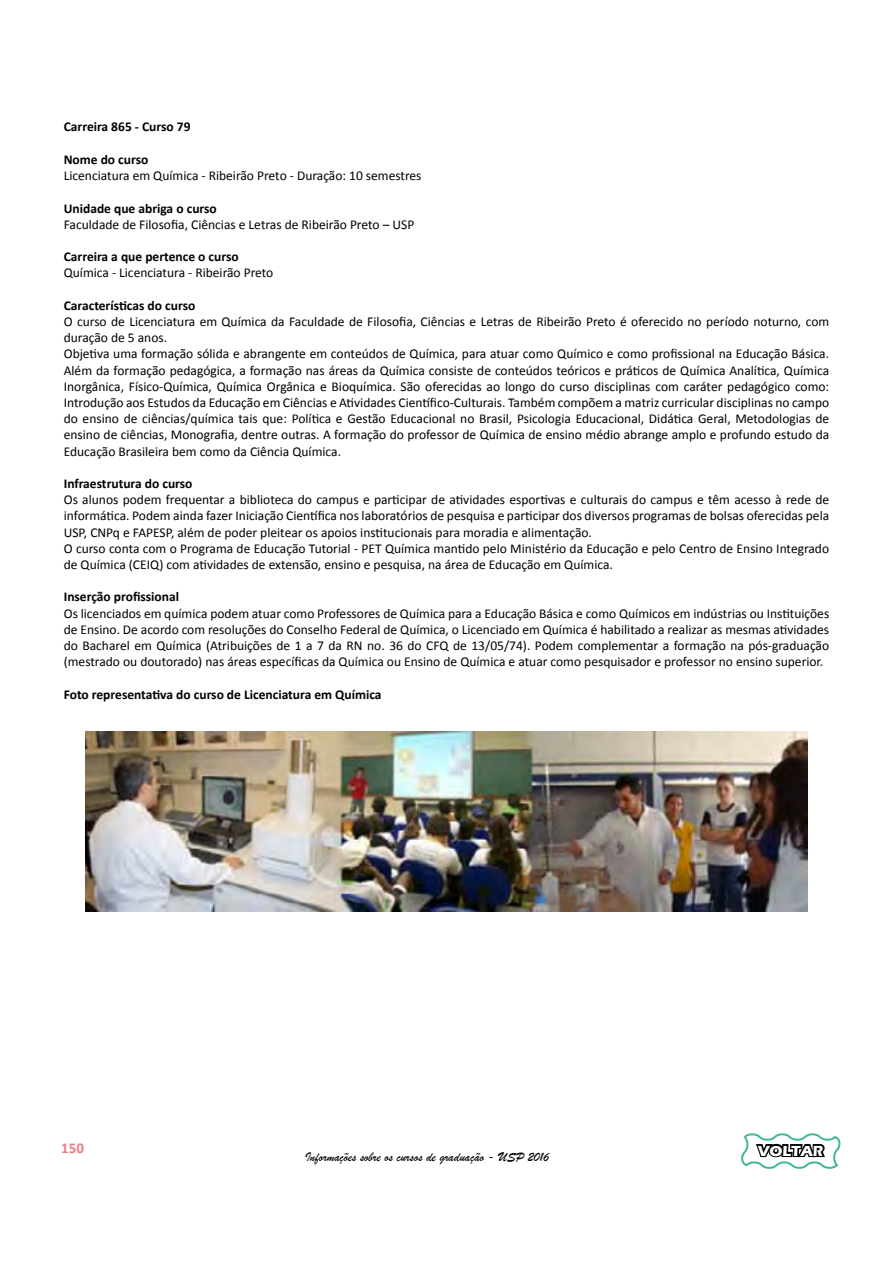
<style>
.page{position:relative;width:893px;height:1263px;background:#fff}
.page>*{position:absolute;margin:0;border:0;box-sizing:border-box;transform-origin:0 0}
.t1{font:700 15px "Eras ITC";color:#fff}
.t2{font:700 15px "Calibri";color:#f07d84}
.t3{font:13.5px/16.2px "Calibri";color:#000}
.t4{font:700 13.5px "Calibri";color:#000}
.t5{font:13.5px "Brush Script";color:#000}
</style>
<div class="page">
<img style="left:86px;top:732px;width:721px;height:179px">
<svg style="left:741px;top:1133px;width:100px;height:36px"></svg>
<p class="t4" style="left:64px;top:118px;width:128px">Carreira 865 - Curso 79</p>
<p class="t4" style="left:64px;top:151px;width:86px">Nome do curso</p>
<p class="t3" style="left:64px;top:168px;width:359px">Licenciatura em Química - Ribeirão Preto - Duração: 10 semestres</p>
<p class="t4" style="left:64px;top:199px;width:155px">Unidade que abriga o curso</p>
<p class="t3" style="left:64px;top:216px;width:352px">Faculdade de Filosofia, Ciências e Letras de Ribeirão Preto – USP</p>
<p class="t4" style="left:64px;top:248px;width:177px">Carreira a que pertence o curso</p>
<p class="t3" style="left:64px;top:265px;width:211px">Química - Licenciatura - Ribeirão Preto</p>
<p class="t4" style="left:64px;top:297px;width:133px">Características do curso</p>
<p class="t3" style="left:64px;top:313px;width:767px">O curso de Licenciatura em Química da Faculdade de Filosofia, Ciências e Letras de Ribeirão Preto é oferecido no período noturno, com duração de 5 anos.<br>Objetiva uma formação sólida e abrangente em conteúdos de Química, para atuar como Químico e como profissional na Educação Básica.<br>Além da formação pedagógica, a formação nas áreas da Química consiste de conteúdos teóricos e práticos de Química Analítica, Química Inorgânica, Físico-Química, Química Orgânica e Bioquímica. São oferecidas ao longo do curso disciplinas com caráter pedagógico como:<br>Introdução aos Estudos da Educação em Ciências e Atividades Científico-Culturais. Também compõem a matriz curricular disciplinas no campo do ensino de ciências/química tais que: Política e Gestão Educacional no Brasil, Psicologia Educacional, Didática Geral, Metodologias de ensino de ciências, Monografia, dentre outras. A formação do professor de Química de ensino médio abrange amplo e profundo estudo da Educação Brasileira bem como da Ciência Química.</p>
<p class="t4" style="left:64px;top:475px;width:130px">Infraestrutura do curso</p>
<p class="t3" style="left:64px;top:492px;width:767px">Os alunos podem frequentar a biblioteca do campus e participar de atividades esportivas e culturais do campus e têm acesso à rede de informática. Podem ainda fazer Iniciação Científica nos laboratórios de pesquisa e participar dos diversos programas de bolsas oferecidas pela USP, CNPq e FAPESP, além de poder pleitear os apoios institucionais para moradia e alimentação.<br>O curso conta com o Programa de Educação Tutorial - PET Química mantido pelo Ministério da Educação e pelo Centro de Ensino Integrado de Química (CEIQ) com atividades de extensão, ensino e pesquisa, na área de Educação em Química.</p>
<p class="t4" style="left:64px;top:588px;width:117px">Inserção profissional</p>
<p class="t3" style="left:64px;top:605px;width:767px;text-align:justify">Os licenciados em química podem atuar como Professores de Química para a Educação Básica e como Químicos em indústrias ou Instituições de Ensino. De acordo com resoluções do Conselho Federal de Química, o Licenciado em Química é habilitado a realizar as mesmas atividades do Bacharel em Química (Atribuições de 1 a 7 da RN no. 36 do CFQ de 13/05/74). Podem complementar a formação na pós-graduação (mestrado ou doutorado) nas áreas específicas da Química ou Ensino de Química e atuar como pesquisador e professor no ensino superior.</p>
<p class="t4" style="left:64px;top:685px;width:319px">Foto representativa do curso de Licenciatura em Química</p>
<p class="t2" style="left:61px;top:1138px;width:24px">150</p>
<p class="t5" style="left:305px;top:1148px;width:245px">Informações sobre os cursos de graduação - USP 2016</p>
<p class="t1" style="left:758px;top:1142px;width:67px">VOLTAR</p>
</div>
